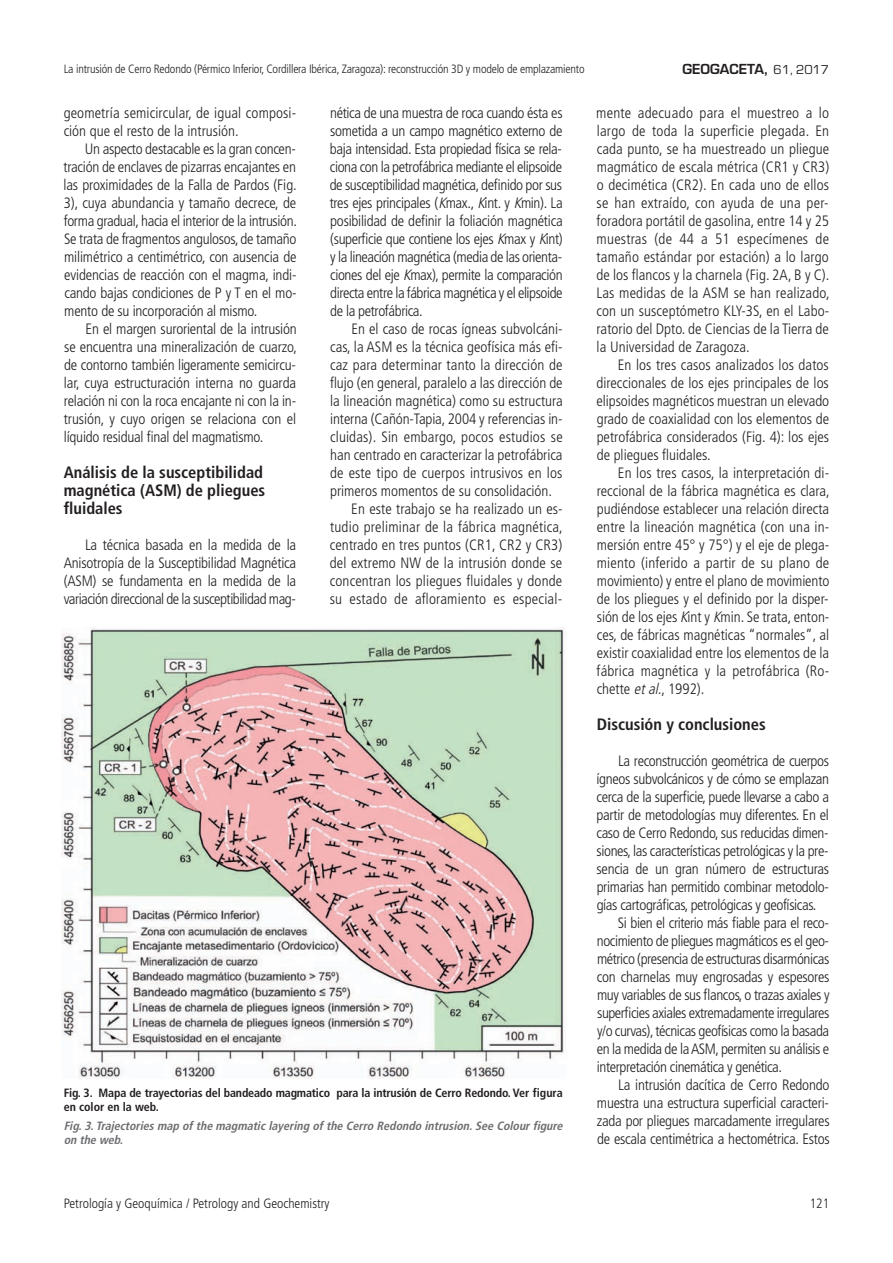
<style>
.page{position:relative;width:893px;height:1263px;background:#fff}
.page>*{position:absolute;margin:0;border:0;box-sizing:border-box;transform-origin:0 0}
.t1{font:700 condensed 16.5px/18px "Frutiger";color:#231f20}
.t2{font:300 condensed 15px/18px "Frutiger LT Std";letter-spacing:-.015em;color:#231f20;text-align:justify}
.t3{font:300 condensed 15px/18px "Frutiger LT Std";letter-spacing:.005em;color:#231f20}
.t4{font:300 condensed 15px "Frutiger LT Std";letter-spacing:.01em;color:#231f20}
.t5{font:300 condensed 15px "Frutiger LT Std";letter-spacing:.015em;color:#231f20}
.t6{font:300 condensed 13.5px "Frutiger LT Std";color:#231f20}
.t7{font:600 13.5px "Eurostile";color:#231f20}
.t8{font:300 condensed 12px "Frutiger LT Std";letter-spacing:-.015em;color:#231f20}
.t9{font:700 condensed 12px/14.2px "Frutiger";letter-spacing:-.015em;color:#231f20}
.t10{font:italic 700 condensed 12px/14.2px "Frutiger";color:#6c6d70}
.s1{font-weight:400}
.s2{font-style:italic}
</style>
<div class="page">
<img style="left:61px;top:628px;width:506px;height:451px">
<p class="t8" style="left:64px;top:64px;width:522px">La intrusión de Cerro Redondo (Pérmico Inferior, Cordillera Ibérica, Zaragoza): reconstrucción 3D y modelo de emplazamiento</p>
<p class="t7" style="left:682px;top:64px;width:148px">GEOGACETA, <span class="s1">61, 2017</span></p>
<p class="t3" style="left:64px;top:105px;width:234px">geometría semicircular, de igual composi&shy;ción que el resto de la intrusión.</p>
<p class="t2" style="left:64px;top:141px;width:235px;text-indent:21px">Un aspecto destacable es la gran concen&shy;tración de enclaves de pizarras encajantes en las proximidades de la Falla de Pardos (Fig.<br>3), cuya abundancia y tamaño decrece, de forma gradual, hacia el interior de la intrusión.<br>Se trata de fragmentos angulosos, de tamaño milimétrico a centimétrico, con ausencia de evidencias de reacción con el magma, indi&shy;cando bajas condiciones de P y T en el mo&shy;mento de su incorporación al mismo.</p>
<p class="t2" style="left:64px;top:321px;width:235px;text-indent:22px">En el margen suroriental de la intrusión se encuentra una mineralización de cuarzo, de contorno también ligeramente semicircu&shy;lar, cuya estructuración interna no guarda relación ni con la roca encajante ni con la in&shy;trusión, y cuyo origen se relaciona con el líquido residual final del magmatismo.</p>
<p class="t1" style="left:64px;top:464px;width:203px">Análisis de la susceptibilidad magnética (ASM) de pliegues fluidales</p>
<p class="t2" style="left:64px;top:537px;width:234px;text-indent:21px">La técnica basada en la medida de la Anisotropía de la Susceptibilidad Magnética (ASM) se fundamenta en la medida de la variación direccional de la susceptibilidad mag-</p>
<p class="t2" style="left:330px;top:105px;width:235px">nética de una muestra de roca cuando ésta es sometida a un campo magnético externo de baja intensidad. Esta propiedad física se rela&shy;ciona con la petrofábrica mediante el elipsoide de susceptibilidad magnética, definido por sus tres ejes principales (<span class="s2">K</span>max., <span class="s2">K</span>int. y <span class="s2">K</span>min). La posibilidad de definir la foliación magnética (superficie que contiene los ejes <span class="s2">K</span>max y <span class="s2">K</span>int) y la lineación magnética (media de las orienta&shy;ciones del eje <span class="s2">K</span>max), permite la comparación directa entre la fábrica magnética y el elipsoide de la petrofábrica.</p>
<p class="t2" style="left:351px;top:321px;width:213px">En el caso de rocas ígneas subvolcáni-</p>
<p class="t2" style="left:330px;top:339px;width:234px">cas, la ASM es la técnica geofísica más efi-</p>
<p class="t3" style="left:330px;top:357px;width:234px">caz para determinar tanto la dirección de</p>
<p class="t2" style="left:330px;top:375px;width:234px">flujo (en general, paralelo a las dirección de</p>
<p class="t2" style="left:330px;top:393px;width:234px">la lineación magnética) como su estructura</p>
<p class="t2" style="left:330px;top:411px;width:234px">interna (Cañón-Tapia, 2004 y referencias in-</p>
<p class="t4" style="left:330px;top:430px;width:234px">cluidas). Sin embargo, pocos estudios se</p>
<p class="t2" style="left:330px;top:447px;width:234px">han centrado en caracterizar la petrofábrica</p>
<p class="t4" style="left:330px;top:466px;width:234px">de este tipo de cuerpos intrusivos en los</p>
<p class="t2" style="left:330px;top:483px;width:224px">primeros momentos de su consolidación.</p>
<p class="t3" style="left:351px;top:501px;width:213px">En este trabajo se ha realizado un es-</p>
<p class="t5" style="left:330px;top:520px;width:234px">tudio preliminar de la fábrica magnética,</p>
<p class="t3" style="left:330px;top:537px;width:234px">centrado en tres puntos (CR1, CR2 y CR3)</p>
<p class="t3" style="left:330px;top:555px;width:234px">del extremo NW de la intrusión donde se</p>
<p class="t4" style="left:330px;top:574px;width:234px">concentran los pliegues fluidales y donde</p>
<p class="t5" style="left:330px;top:592px;width:234px">su estado de afloramiento es especial-</p>
<p class="t9" style="left:64px;top:1086px;width:500px">Fig. 3. Mapa de trayectorias del bandeado magmatico para la intrusión de Cerro Redondo. Ver figura en color en la web.</p>
<p class="t10" style="left:64px;top:1119px;width:503px">Fig.3.Trajectories map of the magmatic layering of the Cerro Redondo intrusion.See Colour figure on the web.</p>
<p class="t2" style="left:596px;top:105px;width:235px">mente adecuado para el muestreo a lo largo de toda la superficie plegada. En cada punto, se ha muestreado un pliegue magmático de escala métrica (CR1 y CR3) o decimética (CR2). En cada uno de ellos se han extraído, con ayuda de una per&shy;foradora portátil de gasolina, entre 14 y 25 muestras (de 44 a 51 especímenes de tamaño estándar por estación) a lo largo de los flancos y la charnela (Fig. 2A, B y C).<br>Las medidas de la ASM se han realizado, con un susceptómetro KLY-3S, en el Labo&shy;ratorio del Dpto. de Ciencias de la Tierra de la Universidad de Zaragoza.</p>
<p class="t2" style="left:596px;top:357px;width:234px;text-indent:21px">En los tres casos analizados los datos direccionales de los ejes principales de los elipsoides magnéticos muestran un elevado grado de coaxialidad con los elementos de petrofábrica considerados (Fig. 4): los ejes de pliegues fluidales.</p>
<p class="t2" style="left:597px;top:465px;width:235px;text-indent:21px">En los tres casos, la interpretación di&shy;reccional de la fábrica magnética es clara, pudiéndose establecer una relación directa entre la lineación magnética (con una in&shy;mersión entre 45° y 75°) y el eje de plega&shy;miento (inferido a partir de su plano de movimiento) y entre el plano de movimiento de los pliegues y el definido por la disper&shy;sión de los ejes <span class="s2">K</span>int y <span class="s2">K</span>min. Se trata, enton&shy;ces, de fábricas magnéticas “normales”, al existir coaxialidad entre los elementos de la fábrica magnética y la petrofábrica (Ro&shy;chette <span class="s2">etal.</span>, 1992).</p>
<p class="t1" style="left:597px;top:716px;width:171px">Discusión y conclusiones</p>
<p class="t2" style="left:618px;top:753px;width:213px">La reconstrucción geométrica de cuerpos</p>
<p class="t2" style="left:597px;top:771px;width:234px">ígneos subvolcánicos y de cómo se emplazan</p>
<p class="t2" style="left:597px;top:789px;width:234px">cerca de la superficie, puede llevarse a cabo a</p>
<p class="t2" style="left:597px;top:807px;width:234px">partir de metodologías muy diferentes. En el</p>
<p class="t2" style="left:596px;top:825px;width:234px">caso de Cerro Redondo, sus reducidas dimen-</p>
<p class="t2" style="left:596px;top:843px;width:234px">siones, las características petrológicas y la pre-</p>
<p class="t2" style="left:596px;top:861px;width:234px">sencia de un gran número de estructuras</p>
<p class="t2" style="left:597px;top:879px;width:234px">primarias han permitido combinar metodolo-</p>
<p class="t2" style="left:597px;top:897px;width:221px">gías cartográficas, petrológicas y geofísicas.</p>
<p class="t2" style="left:618px;top:915px;width:212px">Si bien el criterio más fiable para el reco-</p>
<p class="t2" style="left:597px;top:933px;width:234px">nocimiento de pliegues magmáticos es el geo-</p>
<p class="t2" style="left:597px;top:951px;width:234px">métrico (presencia de estructuras disarmónicas</p>
<p class="t2" style="left:597px;top:969px;width:234px">con charnelas muy engrosadas y espesores</p>
<p class="t2" style="left:597px;top:987px;width:234px">muy variables de sus flancos, o trazas axiales y</p>
<p class="t2" style="left:597px;top:1005px;width:234px">superficies axiales extremadamente irregulares</p>
<p class="t2" style="left:597px;top:1023px;width:234px">y/o curvas), técnicas geofísicas como la basada</p>
<p class="t2" style="left:597px;top:1041px;width:234px">en la medida de la ASM, permiten su análisis e</p>
<p class="t2" style="left:597px;top:1059px;width:187px">interpretación cinemática y genética.</p>
<p class="t2" style="left:618px;top:1077px;width:213px">La intrusión dacítica de Cerro Redondo</p>
<p class="t2" style="left:597px;top:1095px;width:234px">muestra una estructura superficial caracteri-</p>
<p class="t2" style="left:597px;top:1113px;width:234px">zada por pliegues marcadamente irregulares</p>
<p class="t2" style="left:597px;top:1131px;width:234px">de escala centimétrica a hectométrica. Estos</p>
<p class="t6" style="left:64px;top:1198px;width:267px">Petrología y Geoquímica / Petrology and Geochemistry</p>
<p class="t6" style="left:810px;top:1198px;width:21px">121</p>
</div>
